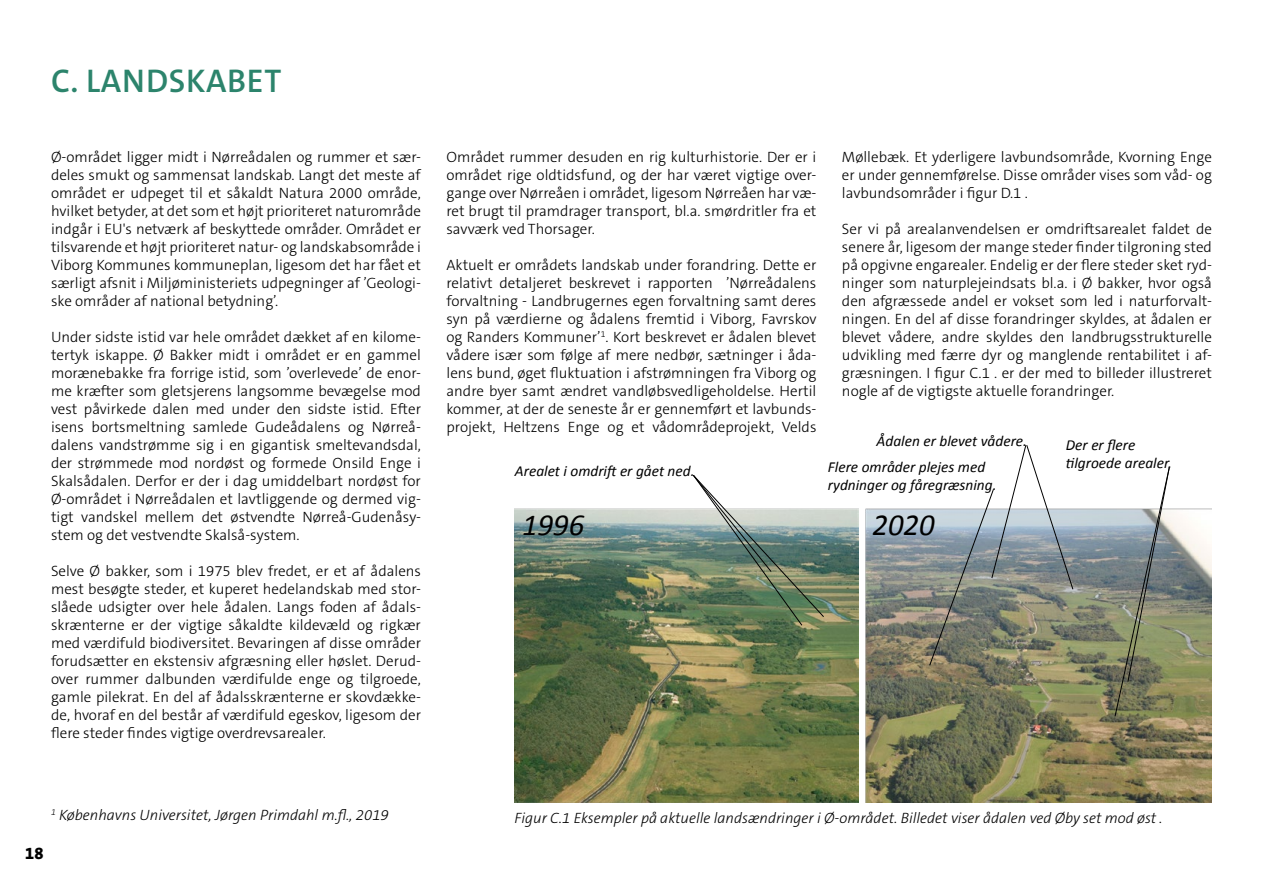
<style>
.page{position:relative;width:1263px;height:893px;background:#fff}
.page>*{position:absolute;margin:0;border:0;box-sizing:border-box;transform-origin:0 0}
.Rubrik_del_2_-_H2{font:600 33px "The Sans C5";letter-spacing:.02em;color:#2c846c}
.t1{font:italic 30.6px "Calibri";color:#000}
.Mellemrubrikker_-_in{font:800 16.5px "The Sans C5";color:#000}
.t2{font:italic 15.3px/18.5px "Calibri";color:#000}
.Brødtekst_-_P{font:300 15px/18px "The Sans C5";color:#000;text-align:justify}
.Billedtekster_-_P{font:italic 300 15px "The Sans C5";color:#000}
</style>
<div class="page">
<img style="left:515px;top:508px;width:344px;height:295px">
<img style="left:865px;top:508px;width:347px;height:295px">
<svg style="left:692px;top:475px;width:133px;height:152px"></svg>
<svg style="left:1114px;top:467px;width:56px;height:250px"></svg>
<svg style="left:928px;top:445px;width:146px;height:222px"></svg>
<h2 class="Rubrik_del_2_-_H2" style="left:51px;top:60px;width:232px">C. LANDSKABET</h2>
<p class="Brødtekst_-_P" style="left:51px;top:148px;width:371px">Ø-området ligger midt i Nørreådalen og rummer et sær&shy;deles smukt og sammensat landskab. Langt det meste af området er udpeget til et såkaldt Natura 2000 område, hvilket betyder, at det som et højt prioriteret naturområde indgår i EU's netværk af beskyttede områder. Området er tilsvarende et højt prioriteret natur- og landskabsområde i Viborg Kommunes kommuneplan, ligesom det har fået et særligt afsnit i Miljøministeriets udpegninger af ’Geologi&shy;ske områder af national betydning’.</p>
<p class="Brødtekst_-_P" style="left:51px;top:328px;width:371px">Under sidste istid var hele området dækket af en kilome&shy;tertyk iskappe. Ø Bakker midt i området er en gammel morænebakke fra forrige istid, som ’overlevede’ de enor&shy;me kræfter som gletsjerens langsomme bevægelse mod vest påvirkede dalen med under den sidste istid. Efter isens bortsmeltning samlede Gudeådalens og Nørreå&shy;dalens vandstrømme sig i en gigantisk smeltevandsdal, der strømmede mod nordøst og formede Onsild Enge i Skalsådalen. Derfor er der i dag umiddelbart nordøst for Ø-området i Nørreådalen et lavtliggende og dermed vig&shy;tigt vandskel mellem det østvendte Nørreå-Gudenåsy&shy;stem og det vestvendte Skalså-system.</p>
<p class="Brødtekst_-_P" style="left:51px;top:562px;width:371px">Selve Ø bakker, som i 1975 blev fredet, er et af ådalens mest besøgte steder, et kuperet hedelandskab med stor&shy;slåede udsigter over hele ådalen. Langs foden af ådals&shy;skrænterne er der vigtige såkaldte kildevæld og rigkær med værdifuld biodiversitet. Bevaringen af disse områder forudsætter en ekstensiv afgræsning eller høslet. Derud&shy;over rummer dalbunden værdifulde enge og tilgroede, gamle pilekrat. En del af ådalsskrænterne er skovdække&shy;de, hvoraf en del består af værdifuld egeskov, ligesom der flere steder findes vigtige overdrevsarealer.</p>
<p class="Brødtekst_-_P" style="left:446px;top:148px;width:371px">Området rummer desuden en rig kulturhistorie. Der er i området rige oldtidsfund, og der har været vigtige over&shy;gange over Nørreåen i området, ligesom Nørreåen har væ&shy;ret brugt til pramdrager transport, bl.a. smørdritler fra et savværk ved Thorsager.</p>
<p class="Brødtekst_-_P" style="left:446px;top:256px;width:371px">Aktuelt er områdets landskab under forandring. Dette er relativt detaljeret beskrevet i rapporten ’Nørreådalens forvaltning - Landbrugernes egen forvaltning samt deres syn på værdierne og ådalens fremtid i Viborg, Favrskov og Randers Kommuner’<sup>1</sup>. Kort beskrevet er ådalen blevet vådere især som følge af mere nedbør, sætninger i åda&shy;lens bund, øget fluktuation i afstrømningen fra Viborg og andre byer samt ændret vandløbsvedligeholdelse. Hertil kommer, at der de seneste år er gennemført et lavbunds&shy;projekt, Heltzens Enge og et vådområdeprojekt, Velds</p>
<p class="t2" style="left:515px;top:461px;width:181px">Arealet i omdrift er gået ned.</p>
<p class="Brødtekst_-_P" style="left:842px;top:148px;width:371px">Møllebæk. Et yderligere lavbundsområde, Kvorning Enge er under gennemførelse. Disse områder vises som våd- og lavbundsområder i figur D.1 .</p>
<p class="Brødtekst_-_P" style="left:842px;top:220px;width:371px">Ser vi på arealanvendelsen er omdriftsarealet faldet de senere år, ligesom der mange steder finder tilgroning sted på opgivne engarealer. Endelig er der flere steder sket ryd&shy;ninger som naturplejeindsats bl.a. i Ø bakker, hvor også den afgræssede andel er vokset som led i naturforvalt&shy;ningen. En del af disse forandringer skyldes, at ådalen er blevet vådere, andre skyldes den landbrugsstrukturelle udvikling med færre dyr og manglende rentabilitet i af&shy;græsningen. I figur C.1 . er der med to billeder illustreret nogle af de vigtigste aktuelle forandringer.</p>
<p class="t2" style="left:877px;top:431px;width:152px">Ådalen er blevet vådere.</p>
<p class="t2" style="left:1066px;top:435px;width:108px">Der er flere tilgroede arealer.</p>
<p class="t2" style="left:828px;top:457px;width:170px">Flere områder plejes med rydninger og fåregræsning.</p>
<h2 class="t1" style="left:522px;top:504px;width:64px">1996</h2>
<h2 class="t1" style="left:872px;top:504px;width:64px">2020</h2>
<p class="Billedtekster_-_P" style="left:51px;top:805px;width:339px"><sup>1</sup> Københavns Universitet, Jørgen Primdahl m.fl., 2019</p>
<p class="Mellemrubrikker_-_in" style="left:25px;top:842px;width:20px">18</p>
<p class="Billedtekster_-_P" style="left:514px;top:808px;width:650px">Figur C.1 Eksempler på aktuelle landsændringer i Ø-området. Billedet viser ådalen ved Øby set mod øst .</p>
</div>
